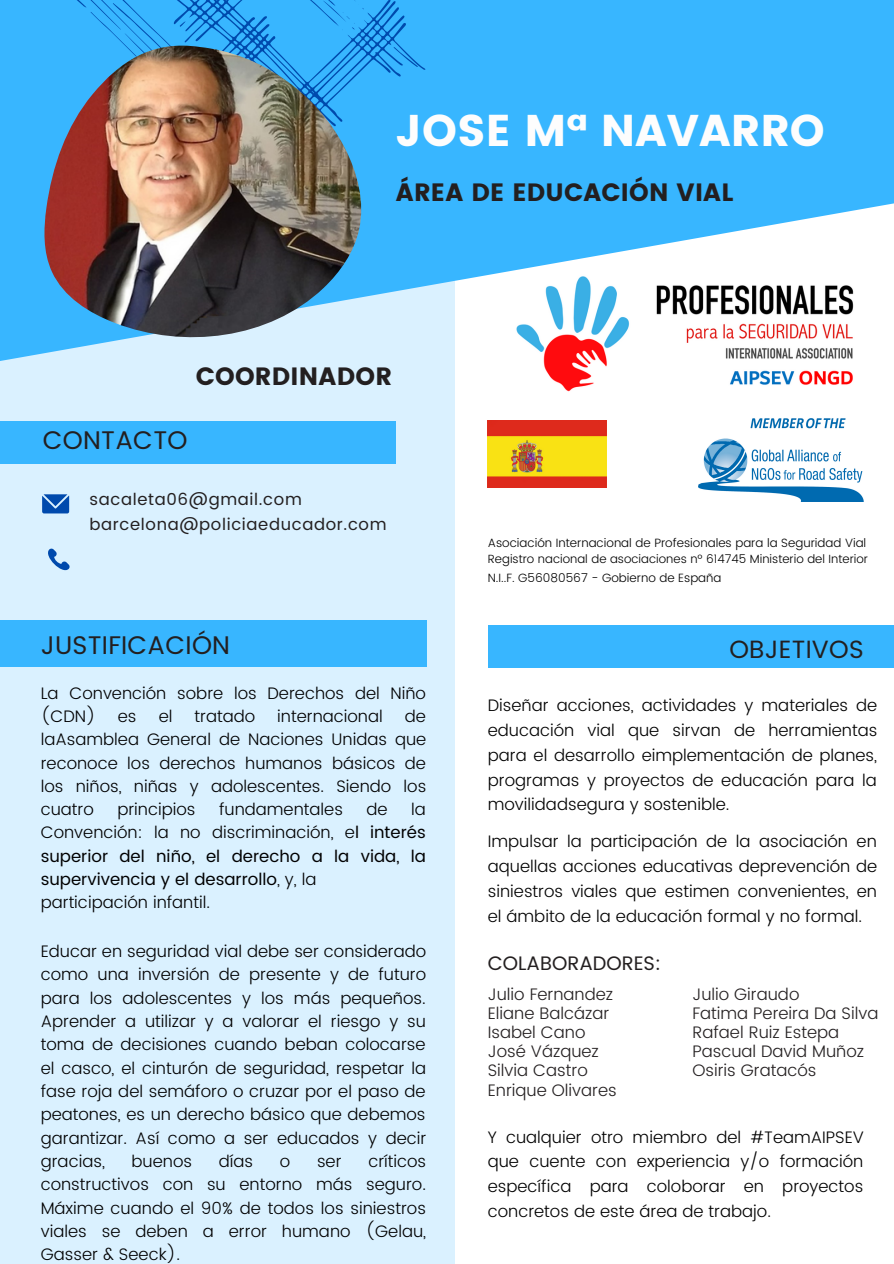
<style>
.page{position:relative;width:894px;height:1264px;background:#fff}
.page>*{position:absolute;margin:0;border:0;box-sizing:border-box;transform-origin:0 0}
.t1{font:44.4px "Poppins";color:#fdfdfd}
.t2{font:25.5px "Poppins";letter-spacing:.01em;color:#231f20}
.t3{font:25.05px "Poppins";letter-spacing:.01em;color:#231f20}
.t4{font:25.05px "Poppins";letter-spacing:.01em;color:#231f20}
.t5{font:19.5px "Poppins";color:#231f20}
.t6{font:300 16.65px/23.2px "Poppins";color:#000;text-align:justify}
.t7{font:300 16.65px "Poppins";color:#231f20}
.t8{font:16.65px/23.2px "Poppins";color:#000;text-align:justify}
.t9{font:16.5px "Poppins";letter-spacing:.04em;color:#231f20}
.t10{font:300 12px "Poppins";color:#000}
.t11{font:300 11.85px "Poppins";color:#000}
.s1{font-weight:300}
</style>
<div class="page">
<div style="left:0;top:133px;width:454px;height:1130px;background:#daf1ff"></div>
<svg style="left:0;top:0;width:893px;height:363px;fill:#38b6ff"></svg>
<svg style="left:165px;top:0;width:260px;height:160px;fill:#38b6ff"></svg>
<svg style="left:393px;top:47px;width:25px;height:20px"></svg>
<svg style="left:180px;top:21px;width:6px;height:6px"></svg>
<svg style="left:69px;top:0;width:96px;height:39px"></svg>
<svg style="left:323px;top:0;width:41px;height:31px"></svg>
<img style="left:44px;top:39px;width:317px;height:310px">
<svg style="left:42px;top:494px;width:27px;height:19px"></svg>
<div style="left:0;top:421px;width:395px;height:42px;background:#38b6ff"></div>
<div style="left:487px;top:625px;width:406px;height:43px;background:#38b6ff"></div>
<div style="left:0;top:620px;width:427px;height:46px;background:#38b6ff"></div>
<img style="left:510px;top:272px;width:353px;height:91px">
<img style="left:698px;top:418px;width:165px;height:83px">
<svg style="left:48px;top:548px;width:22px;height:23px"></svg>
<img style="left:487px;top:421px;width:119px;height:66px">
<img style="left:510px;top:274px;width:348px;height:118px">
<p class="t1" style="left:396px;top:105px;width:430px">JOSE Mª NAVARRO</p>
<p class="t3" style="left:396px;top:178px;width:339px">ÁREA DE EDUCACIÓN VIAL</p>
<p class="t3" style="left:196px;top:361px;width:198px">COORDINADOR</p>
<p class="t2" style="left:43px;top:425px;width:146px">CONTACTO</p>
<p class="t9" style="left:89px;top:490px;width:214px">sacaleta06@gmail.com</p>
<p class="t9" style="left:89px;top:515px;width:298px">barcelona@policiaeducador.com</p>
<p class="t2" style="left:41px;top:630px;width:191px">JUSTIFICACIÓN</p>
<p class="t6" style="left:41px;top:681px;width:387px">La Convención sobre los Derechos del Niño (CDN)</p>
<p class="t6" style="left:118px;top:704px;width:20px">es</p>
<p class="t6" style="left:159px;top:704px;width:15px">el</p>
<p class="t6" style="left:194px;top:704px;width:62px">tratado</p>
<p class="t6" style="left:277px;top:704px;width:107px">internacional</p>
<p class="t6" style="left:41px;top:704px;width:387px;text-indent:364px">de laAsamblea General de Naciones Unidas que reconoce los derechos humanos básicos de los niños, niñas y adolescentes. Siendo los cuatro</p>
<p class="t6" style="left:117px;top:797px;width:80px">principios</p>
<p class="t6" style="left:219px;top:797px;width:125px">fundamentales</p>
<p class="t6" style="left:366px;top:797px;width:23px">de</p>
<p class="t8" style="left:41px;top:797px;width:386px;text-indent:370px"><span class="s1">la Convención: la no discriminación, e</span>l interés superior del niño, el derecho a la vida, la supervivencia y el desarrollo<span class="s1">, y, la</span></p>
<p class="t6" style="left:41px;top:891px;width:171px">participación infantil.</p>
<p class="t6" style="left:41px;top:939px;width:387px">Educar en seguridad vial debe ser considerado como una inversión de presente y de futuro para los adolescentes y los más pequeños.<br>Aprender a utilizar y a valorar el riesgo y su toma de decisiones cuando beban colocarse el casco, el cinturón de seguridad, respetar la fase roja del semáforo o cruzar por el paso de peatones, es un derecho básico que debemos garantizar. Así como a ser educados y decir gracias,</p>
<p class="t6" style="left:41px;top:1149px;width:387px;text-indent:327px">críticos constructivos con su entorno más seguro.<br>Máxime cuando el 90% de todos los siniestros viales se deben a error humano (Gelau, Gasser &amp; Seeck).</p>
<p class="t6" style="left:131px;top:1149px;width:62px">buenos</p>
<p class="t6" style="left:219px;top:1149px;width:36px">días</p>
<p class="t6" style="left:280px;top:1149px;width:12px">o</p>
<p class="t6" style="left:317px;top:1149px;width:26px">ser</p>
<p class="t10" style="left:487px;top:535px;width:380px">Asociación Internacional de Profesionales para la Seguridad Vial</p>
<p class="t11" style="left:487px;top:552px;width:381px">Registro nacional de asociaciones nº 614745 Ministerio del Interior</p>
<p class="t10" style="left:487px;top:571px;width:235px">N.I..F. G56080567 - Gobierno de España</p>
<p class="t4" style="left:729px;top:634px;width:136px">OBJETIVOS</p>
<p class="t6" style="left:487px;top:692px;width:391px;line-height:24.9px">Diseñar acciones, actividades y materiales de educación vial que sirvan de herramientas para el desarrollo eimplementación de planes, programas y proyectos de educación para la movilidadsegura y sostenible.</p>
<p class="t6" style="left:487px;top:828px;width:391px;line-height:24.9px">Impulsar la participación de la asociación en aquellas acciones educativas deprevención de siniestros viales que estimen convenientes, en el ámbito de la educación formal y no formal.</p>
<p class="t5" style="left:487px;top:951px;width:175px">COLABORADORES:</p>
<p class="t7" style="left:487px;top:984px;width:127px">Julio Fernandez</p>
<p class="t7" style="left:487px;top:1003px;width:123px">Eliane Balcázar</p>
<p class="t7" style="left:487px;top:1022px;width:99px">Isabel Cano</p>
<p class="t7" style="left:487px;top:1041px;width:113px">José Vázquez</p>
<p class="t7" style="left:487px;top:1060px;width:101px">Silvia Castro</p>
<p class="t7" style="left:487px;top:1080px;width:130px">Enrique Olivares</p>
<p class="t7" style="left:692px;top:984px;width:108px">Julio Giraudo</p>
<p class="t7" style="left:692px;top:1003px;width:187px">Fatima Pereira Da Silva</p>
<p class="t7" style="left:692px;top:1022px;width:148px">Rafael Ruiz Estepa</p>
<p class="t7" style="left:692px;top:1041px;width:173px">Pascual David Muñoz</p>
<p class="t7" style="left:692px;top:1060px;width:125px">Osiris Gratacós</p>
<p class="t6" style="left:487px;top:1124px;width:377px;line-height:24.8px">Y cualquier otro miembro del #TeamAIPSEV que cuente con experiencia y/o formación específica para coloborar en proyectos concretos de este área de trabajo.</p>
</div>
